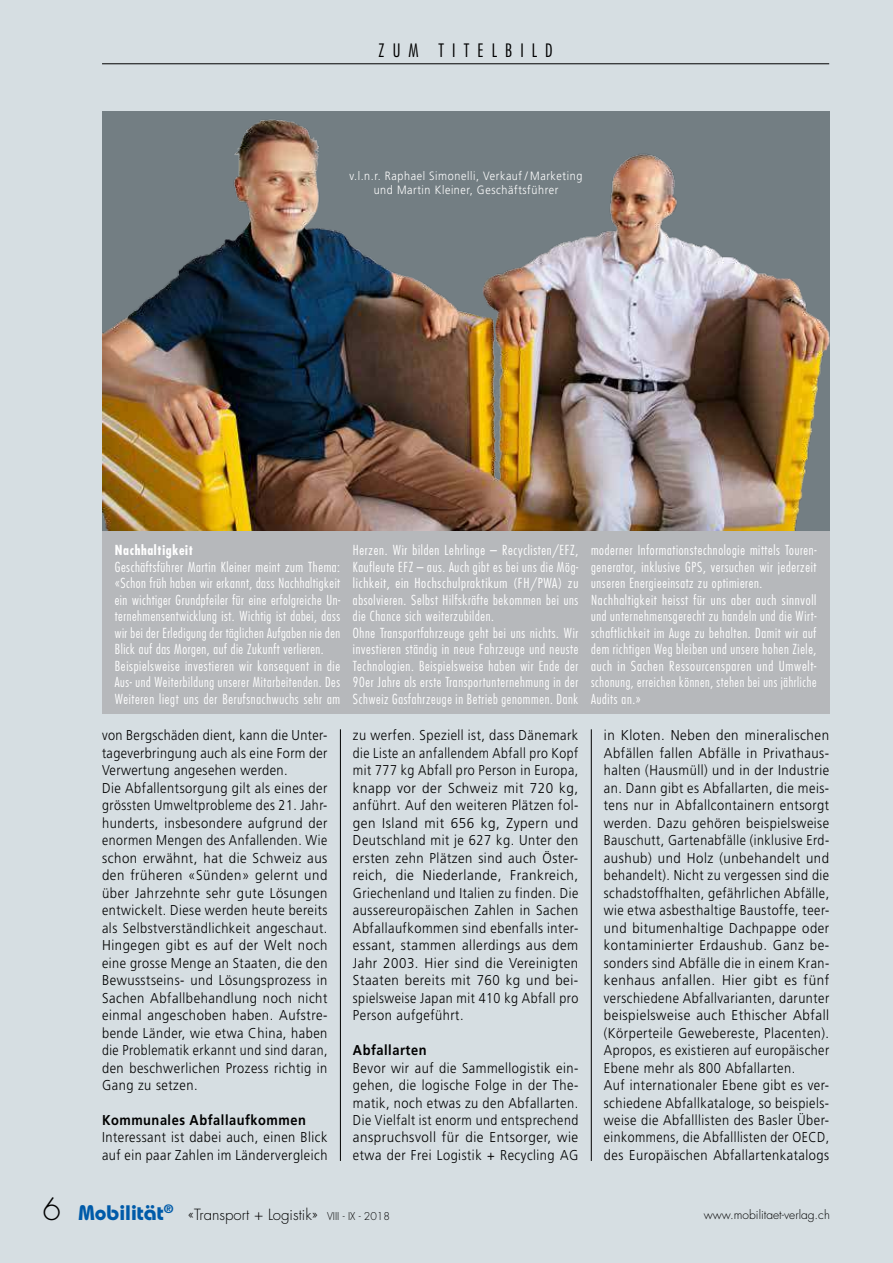
<style>
.page{position:relative;width:893px;height:1263px;background:#d6dee2}
.page>*{position:absolute;margin:0;border:0;box-sizing:border-box;transform-origin:0 0}
.t1{font:700 21px "Bauhaus";color:#005ba9}
.t2{font:300 condensed 18px "Futura";letter-spacing:.45em;color:#000}
.t3{font:300 15px "Futura";color:#000}
.t4{font:300 14.25px/17.4px "Frutiger";letter-spacing:.04em;color:#000;scale:.94 1}
.t5{font:300 14.25px/17.4px "Frutiger";letter-spacing:.04em;color:#000;text-align:justify;scale:.9 1}
.t6{font:300 14.25px/17.4px "Frutiger";letter-spacing:.04em;color:#000;scale:.89 1}
.t7{font:700 14.25px "Frutiger";letter-spacing:.04em;color:#000;scale:.9 1}
.t8{font:300 condensed 13.5px/16.5px "Futura";letter-spacing:.05em;color:#fff}
.t9{font:700 condensed 13.5px "Futura";letter-spacing:.05em;color:#fff}
.t10{font:300 12px/13.5px "Frutiger";letter-spacing:.055em;color:#fff;text-align:center;scale:.9 1}
.t11{font:300 12px "Futura";color:#000}
.s1{font-family:"Futura";font-weight:300;font-size:30px;color:#000}
.s2{font-size:10.5px}
</style>
<div class="page">
<hr style="left:340px;top:729px;width:1px;height:432px;background:#000">
<hr style="left:591px;top:729px;width:1px;height:432px;background:#000">
<img style="left:102px;top:111px;width:727px;height:420px">
<hr style="left:102px;top:64px;width:727px;height:1px;background:#000">
<div style="left:102px;top:531px;width:727px;height:183px;background:#b6b8bb"></div>
<h2 class="t2" style="left:379px;top:43px;width:176px">ZUM TITELBILD</h2>
<p class="t10" style="left:350px;top:170px;width:260px">v.l.n.r. Raphael Simonelli, Verkauf / Marketing und Martin Kleiner, Geschäftsführer</p>
<p class="t9" style="left:115px;top:544px;width:80px">Nachhaltigkeit</p>
<p class="t8" style="left:115px;top:559px;width:227px">Geschäftsführer Martin Kleiner meint zum Thema: «Schon früh haben wir erkannt, dass Nachhaltigkeit ein wichtiger Grundpfeiler für eine erfolgreiche Un&shy;ternehmensentwicklung ist. Wichtig ist dabei, dass wir bei der Erledigung der täglichen Aufgaben nie den Blick auf das Morgen, auf die Zukunft verlieren.<br>Beispielsweise investieren wir konsequent in die Aus- und Weiterbildung unserer Mitarbeitenden. Des Weiteren liegt uns der Berufsnachwuchs sehr am</p>
<p class="t6" style="left:102px;top:727px;width:255px">von Bergschäden dient, kann die Unter&shy;tageverbringung auch als eine Form der Verwertung angesehen werden.<br>Die Abfallentsorgung gilt als eines der grössten Umweltprobleme des 21. Jahr&shy;hunderts, insbesondere aufgrund der enormen Mengen des Anfallenden. Wie schon erwähnt, hat die Schweiz aus den früheren «Sünden» gelernt und über Jahrzehnte sehr gute Lösungen entwickelt. Diese werden heute bereits als Selbstverständlichkeit angeschaut.<br>Hingegen gibt es auf der Welt noch eine grosse Menge an Staaten, die den Bewusstseins- und Lösungsprozess in Sachen Abfallbehandlung noch nicht einmal angeschoben haben. Aufstre&shy;bende Länder, wie etwa China, haben die Problematik erkannt und sind daran, den beschwerlichen Prozess richtig in Gang zu setzen.</p>
<p class="t7" style="left:102px;top:1114px;width:228px">Kommunales Abfallaufkommen</p>
<p class="t5" style="left:102px;top:1129px;width:252px">Interessant ist dabei auch, einen Blick auf ein paar Zahlen im Ländervergleich</p>
<p class="t8" style="left:353px;top:543px;width:227px">Herzen. Wir bilden Lehrlinge – Recyclisten/EFZ, Kaufleute EFZ – aus. Auch gibt es bei uns die Mög&shy;lichkeit, ein Hochschulpraktikum (FH/PWA) zu absolvieren. Selbst Hilfskräfte bekommen bei uns die Chance sich weiterzubilden.<br>Ohne Transportfahrzeuge geht bei uns nichts. Wir investieren ständig in neue Fahrzeuge und neuste Technologien. Beispielsweise haben wir Ende der 90er Jahre als erste Transportunternehmung in der Schweiz Gasfahrzeuge in Betrieb genommen. Dank</p>
<p class="t8" style="left:591px;top:543px;width:227px">moderner Informationstechnologie mittels Touren&shy;generator, inklusive GPS, versuchen wir jederzeit unseren Energieeinsatz zu optimieren.<br>Nachhaltigkeit heisst für uns aber auch sinnvoll und unternehmensgerecht zu handeln und die Wirt&shy;schaftlichkeit im Auge zu behalten. Damit wir auf dem richtigen Weg bleiben und unsere hohen Ziele, auch in Sachen Ressourcensparen und Umwelt&shy;schonung, erreichen können, stehen bei uns jähr liche Audits an.»</p>
<p class="t5" style="left:353px;top:727px;width:252px">zu werfen. Speziell ist, dass Dänemark die Liste an anfallendem Abfall pro Kopf mit 777 kg Abfall pro Person in Europa, knapp vor der Schweiz mit 720 kg, anführt. Auf den weiteren Plätzen fol&shy;gen Island mit 656 kg, Zypern und Deutschland mit je 627 kg. Unter den ersten zehn Plätzen sind auch Öster&shy;reich, die Niederlande, Frankreich, Griechenland und Italien zu finden. Die aussereuropäischen Zahlen in Sachen Abfallaufkommen sind ebenfalls inter&shy;essant, stammen allerdings aus dem Jahr 2003. Hier sind die Vereinigten Staaten bereits mit 760 kg und bei&shy;spielsweise Japan mit 410 kg Abfall pro Person aufgeführt.</p>
<p class="t7" style="left:353px;top:1044px;width:83px">Abfallarten</p>
<p class="t5" style="left:353px;top:1059px;width:252px">Bevor wir auf die Sammellogistik ein&shy;gehen, die logische Folge in der The&shy;matik, noch etwas zu den Abfallarten.<br>Die Vielfalt ist enorm und entsprechend anspruchsvoll für die Entsorger, wie etwa der Frei Logistik + Recycling AG</p>
<p class="t4" style="left:604px;top:727px;width:241px">in Kloten. Neben den mineralischen Abfällen fallen Abfälle in Privathaus&shy;halten (Hausmüll) und in der Industrie an. Dann gibt es Abfallarten, die meis&shy;tens nur in Abfallcontainern entsorgt werden. Dazu gehören beispielsweise Bauschutt, Gartenabfälle (inklusive Erd&shy;aushub) und Holz (unbehandelt und behandelt). Nicht zu vergessen sind die schadstoffhalten, gefährlichen Abfälle, wie etwa asbesthaltige Baustoffe, teer&shy;und bitumenhaltige Dachpappe oder kontaminierter Erdaushub. Ganz be&shy;sonders sind Abfälle die in einem Kran&shy;kenhaus anfallen. Hier gibt es fünf verschiedene Abfallvarianten, darunter beispielsweise auch Ethischer Abfall (Körperteile Gewebereste, Placenten).<br>Apropos, es existieren auf europäischer Ebene mehr als 800 Abfallarten.<br>Auf internationaler Ebene gibt es ver&shy;schiedene Abfallkataloge, so beispiels&shy;weise die Abfalllisten des Basler Über&shy;einkommens, die Abfalllisten der OECD, des Europäischen Abfallartenkatalogs</p>
<h1 class="t1" style="left:43px;top:1205px;width:123px"><span class="s1">6</span> Mobilität</h1>
<p class="t11" style="left:704px;top:1209px;width:128px">www.mobilitaet-verlag.ch</p>
<p class="t3" style="left:164px;top:1208px;width:228px"><sup>®</sup> «Transport + Logistik» <span class="s2">VIII - IX - 2018</span></p>
</div>
